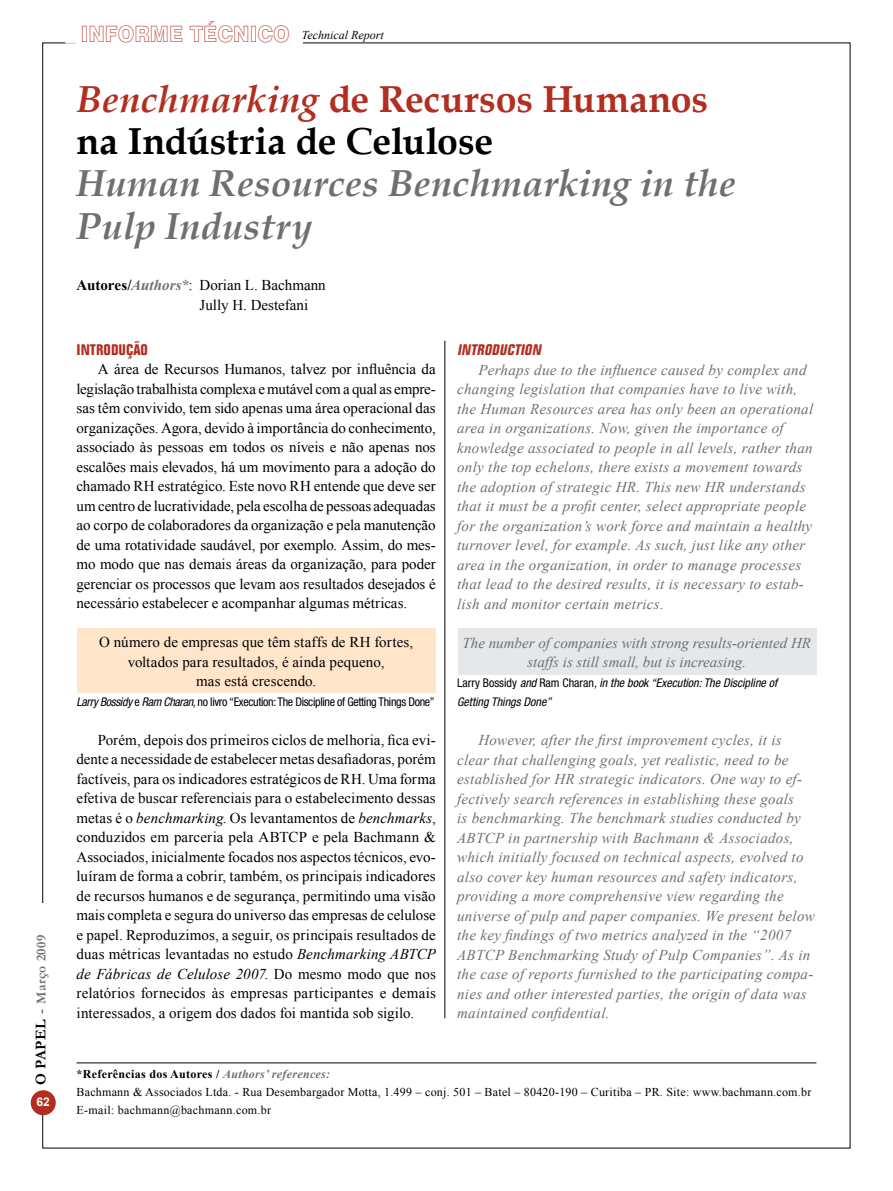
<style>
.page{position:relative;width:893px;height:1191px;background:#fff}
.page>*{position:absolute;margin:0;border:0;box-sizing:border-box;transform-origin:0 0}
.t1{font:700 37.5px/42px "Book Antiqua";letter-spacing:-.005em;color:#000}
.t2{font:italic 700 37.5px/42px "Book Antiqua";letter-spacing:.01em;color:#6d6f71}
.t3{font:15px/19.5px "Times New Roman";letter-spacing:.005em;color:#000;text-align:justify}
.t4{font:italic 15px/19.5px "Times New Roman";letter-spacing:.02em;color:#6d6f71}
.t5{font:italic 15px/19.5px "Times New Roman";color:#6d6f71;text-align:center}
.t6{font:italic 700 condensed 15px "Folio BT";color:#b12e20;scale:1.1 1}
.t7{font:700 condensed 15px "Folio BT";color:#b12e20;scale:1.1 1}
.t8{font:700 13.5px "Garamond";letter-spacing:.03em;color:#6d6f71}
.t9{font:12px/18px "Times New Roman";letter-spacing:.02em;color:#000}
.t10{font:italic condensed 12px/19.5px "Helvetica Neue";color:#000}
.t11{font:condensed 12px "Helvetica Neue";letter-spacing:-.03em;color:#000}
.t12{font:italic 12px "Times New Roman";color:#000}
.t13{font:700 12px "Arial";color:#fff}
.s1{font-size:15px;color:#000}
.s2{font-size:15px}
.s3{font-family:"Swiss 721 BT Black Outline";font-style:normal;font-size:22.5px;color:#b12e20}
.s4{font-style:italic;color:#b12e20}
.s5{color:#b12e20}
.s6{font-weight:700}
.s7{font-weight:700;font-style:italic;color:#6d6f71}
.s8{font-style:italic}
.s9{font-style:normal}
</style>
<div class="page">
<div style="left:31px;top:1090px;width:25px;height:25px;background:#b12e20;border-radius:50%"></div>
<div style="left:77px;top:628px;width:358px;height:65px;background:#ffe5ca"></div>
<div style="left:458px;top:628px;width:358px;height:46px;background:#e6e7e8"></div>
<hr style="left:444px;top:341px;width:1px;height:677px;background:#000">
<hr style="left:77px;top:1062px;width:739px;height:1px;background:#000">
<p class="t8" style="left:32px;top:1085px;width:152px;rotate:-90deg"><span class="s1">O PAPEL</span> <span class="s2">-</span> Março 2009</p>
<p class="t13" style="left:37px;top:1093px;width:15px">62</p>
<p class="t12" style="left:81px;top:27px;width:304px"><span class="s3">INFORME TÉCNICO</span> Technical Report</p>
<h1 class="t1" style="left:77px;top:79px;width:633px"><span class="s4">Benchmarking</span> <span class="s5">de Recursos Humanos </span>na Indústria de Celulose</h1>
<h1 class="t2" style="left:77px;top:162px;width:660px">Human Resources Benchmarking in the<br>Pulp Industry</h1>
<p class="t3" style="left:200px;top:275px;width:128px;text-indent:-123px"><span class="s6">Autores/</span><span class="s7">Authors*</span>: Dorian L. Bachmann<br>Jully H. Destefani</p>
<p class="t7" style="left:77px;top:340px;width:66px">INTRODUÇÃO</p>
<p class="t3" style="left:77px;top:359px;width:361px;text-indent:21px">A área de Recursos Humanos, talvez por influência da legislação trabalhista complexa e mutável com a qual as empre&shy;sas têm convivido, tem sido apenas uma área operacional das organizações. Agora, devido à importância do conhecimento, associado às pessoas em todos os níveis e não apenas nos escalões mais elevados, há um movimento para a adoção do chamado RH estratégico. Este novo RH entende que deve ser um centro de lucratividade, pela escolha de pessoas adequadas ao corpo de colaboradores da organização e pela manutenção de uma rotatividade saudável, por exemplo. Assim, do mes&shy;mo modo que nas demais áreas da organização, para poder gerenciar os processos que levam aos resultados desejados é necessário estabelecer e acompanhar algumas métricas.</p>
<p class="t3" style="left:99px;top:632px;width:316px;text-align:center">O número de empresas que têm staffs de RH fortes, voltados para resultados, é ainda pequeno,<br>mas está crescendo.</p>
<p class="t11" style="left:77px;top:694px;width:360px"><span class="s8">Larry Bossidy</span> e <span class="s8">Ram Charan</span>, no livro “Execution: The Discipline of Getting Things Done”</p>
<p class="t3" style="left:77px;top:729px;width:361px;text-indent:21px">Porém, depois dos primeiros ciclos de melhoria, fica evi&shy;dente a necessidade de estabelecer metas desafiadoras, porém factíveis, para os indicadores estratégicos de RH. Uma forma efetiva de buscar referenciais para o estabelecimento dessas metas é o <span class="s8">benchmarking</span>. Os levantamentos de <span class="s8">benchmarks</span>, conduzidos em parceria pela ABTCP e pela Bachmann &amp; Associados, inicialmente focados nos aspectos técnicos, evo&shy;luíram de forma a cobrir, também, os principais indicadores de recursos humanos e de segurança, permitindo uma visão mais completa e segura do universo das empresas de celulose e papel. Reproduzimos, a seguir, os principais resultados de duas métricas levantadas no estudo <span class="s8">Benchmarking ABTCP de Fábricas de Celulose 2007</span>. Do mesmo modo que nos relatórios fornecidos às empresas participantes e demais interessados, a origem dos dados foi mantida sob sigilo.</p>
<p class="t6" style="left:457px;top:341px;width:81px">INTRODUCTION</p>
<p class="t4" style="left:457px;top:359px;width:358px;text-indent:21px">Perhaps due to the influence caused by complex and changing legislation that companies have to live with, the Human Resources area has only been an operational area in organizations. Now, given the importance of knowledge associated to people in all levels, rather than only the top echelons, there exists a movement towards the adoption of strategic HR. This new HR understands that it must be a profit center, select appropriate people for the organization’s work force and maintain a healthy turnover level, for example. As such, just like any other area in the organization, in order to manage processes that lead to the desired results, it is necessary to estab&shy;lish and monitor certain metrics.</p>
<p class="t5" style="left:463px;top:632px;width:350px">The number of companies with strong results-oriented HR staffs is still small, but is increasing.</p>
<p class="t10" style="left:457px;top:672px;width:322px"><span class="s9">Larry Bossidy</span> and <span class="s9">Ram Charan</span>, in the book “Execution: The Discipline of<br>Getting Things Done”</p>
<p class="t4" style="left:457px;top:730px;width:359px;text-indent:21px">However, after the first improvement cycles, it is clear that challenging goals, yet realistic, need to be established for HR strategic indicators. One way to ef&shy;fectively search references in establishing these goals<br>is benchmarking. The benchmark studies conducted by ABTCP in partnership with Bachmann &amp; Associados, which initially focused on technical aspects, evolved to also cover key human resources and safety indicators, providing a more comprehensive view regarding the universe of pulp and paper companies. We present below the key findings of two metrics analyzed in the “2007<br>ABTCP Benchmarking Study of Pulp Companies”. As in the case of reports furnished to the participating compa&shy;nies and other interested parties, the origin of data was maintained confidential.</p>
<p class="t9" style="left:77px;top:1065px;width:736px"><span class="s6">*Referências dos Autores /</span> <span class="s7">Authors’ references:<br></span>Bachmann &amp; Associados Ltda. - Rua Desembargador Motta, 1.499 – conj. 501 – Batel – 80420-190 – Curitiba – PR. Site: www.bachmann.com.br<br>E-mail: bachmann@bachmann.com.br</p>
</div>
